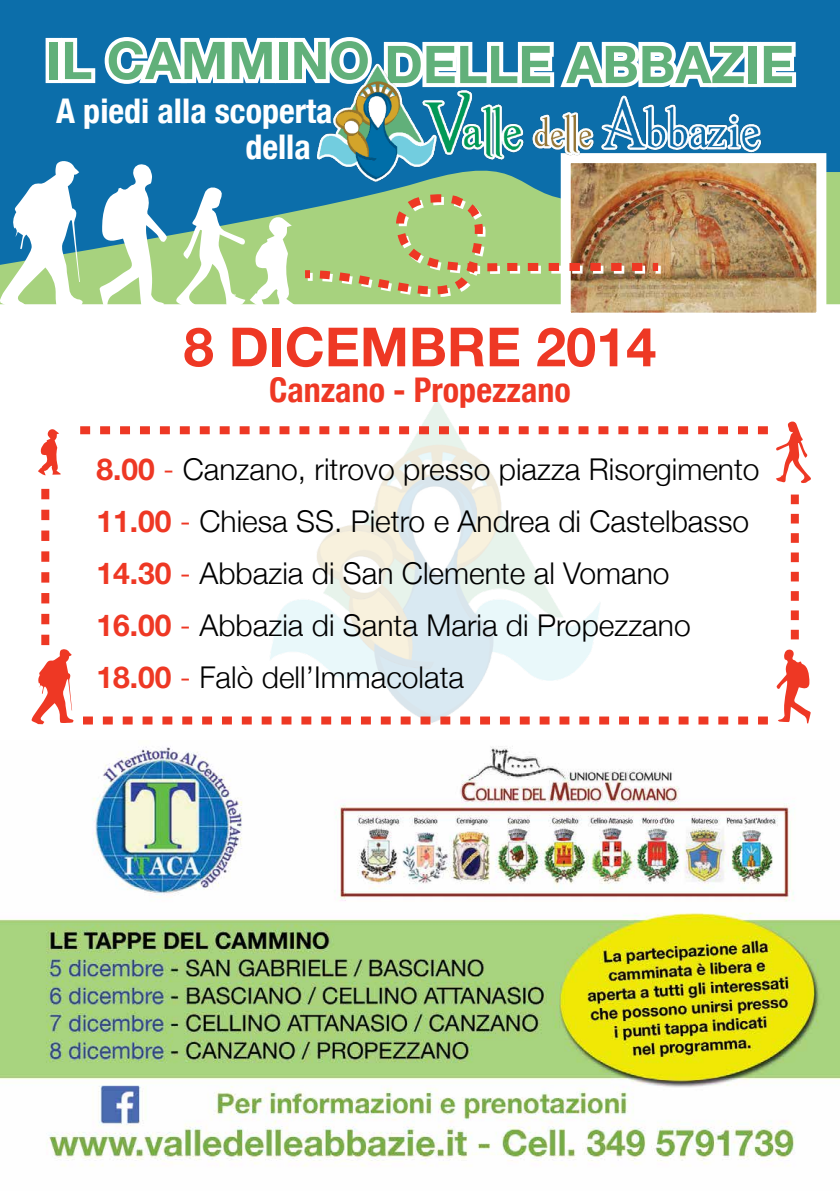
<style>
.page{position:relative;width:840px;height:1191px;background:#fff}
.page>*{position:absolute;margin:0;border:0;box-sizing:border-box;transform-origin:0 0}
.t1{font:700 54px "Helvetica Neue";color:#ee3824}
.t2{font:700 52px "Helvetica Neue";color:#61b07a}
.t3{font:700 condensed 34px/36px "Helvetica Neue";color:#fff}
.t4{font:700 condensed 34px "Helvetica Neue";color:#ee3824}
.t5{font:300 30px/52px "Helvetica Neue";color:#000}
.s1{font-weight:700;color:#ee3824}
.s2{color:#ee3824}
</style>
<div class="page">
<img style="left:245px;top:399px;width:379px;height:326px">
<svg style="left:83px;top:182px;width:222px;height:123px;background:#4d9798"></svg>
<div style="left:0;top:0;width:839px;height:182px;background:#0c6eaa"></div>
<img style="left:0;top:746px;width:839px;height:420px">
<svg style="left:0;top:159px;width:83px;height:146px"></svg>
<svg style="left:99px;top:164px;width:68px;height:141px"></svg>
<svg style="left:776px;top:649px;width:34px;height:74px"></svg>
<svg style="left:776px;top:421px;width:35px;height:62px"></svg>
<svg style="left:38px;top:429px;width:23px;height:46px"></svg>
<svg style="left:57px;top:31px;width:222px;height:59px"></svg>
<svg style="left:286px;top:31px;width:513px;height:62px"></svg>
<img style="left:570px;top:148px;width:260px;height:165px">
<img style="left:305px;top:59px;width:462px;height:129px">
<svg style="left:175px;top:186px;width:493px;height:124px;background:#aabc8b"></svg>
<svg style="left:31px;top:489px;width:42px;height:235px"></svg>
<svg style="left:83px;top:716px;width:684px;height:8px"></svg>
<svg style="left:790px;top:494px;width:8px;height:145px"></svg>
<svg style="left:80px;top:426px;width:687px;height:8px"></svg>
<h2 class="t2" style="left:46px;top:32px;width:749px">IL CAMMINO DELLE ABBAZIE</h2>
<p class="t3" style="left:245px;top:92px;width:89px;text-indent:-189px">A piedi alla scoperta della</p>
<h1 class="t1" style="left:183px;top:314px;width:82px">8 DICEMB</h1>
<h1 class="t1" style="left:446px;top:314px;width:211px">RE 2014</h1>
<p class="t4" style="left:269px;top:369px;width:303px">Canzano - Propezzano</p>
<p class="t5" style="left:96px;top:442px;width:664px"><span class="s1">8.00</span> <span class="s2">-</span> Canzano, ritrovo presso piazza Risorgimento <span class="s1">11.00</span> <span class="s2">-</span> Chiesa SS. Pietro e Andrea di Castelbasso <span class="s1">14.30</span> <span class="s2">-</span> Abbazia di San Clemente al Vomano<br><span class="s1">16.00</span> <span class="s2">-</span> Abbazia di Santa Maria di Propezzano <span class="s1">18.00</span> <span class="s2">-</span> Falò dell’Immacolata</p>
</div>
